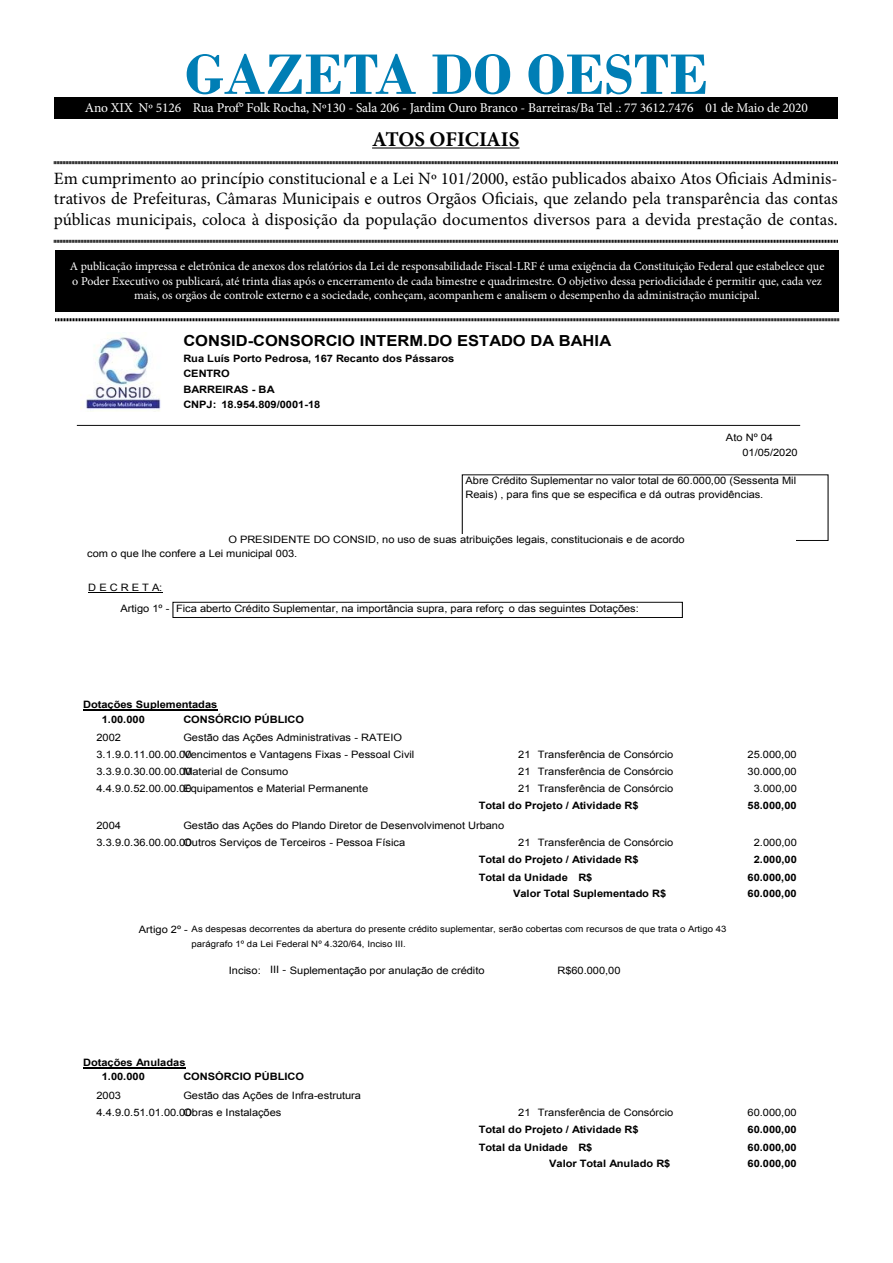
<style>
.page{position:relative;width:893px;height:1263px;background:#fff}
.page>*{position:absolute;margin:0;border:0;box-sizing:border-box;transform-origin:0 0}
.t1{font:700 60px "Bodoni";color:#007eb5}
.t2{font:700 21px "Minion Pro";letter-spacing:-.005em;color:#000}
.t3{font:17.25px/20.7px "Minion Pro";color:#000;text-align:justify}
.t4{font:700 15.15px "Arial";color:#000;scale:1.09 1}
.t5{font:13.5px "Minion Pro";letter-spacing:-.01em;color:#fff}
.t6{font:12px/14.4px "Minion Pro";color:#fff;text-align:center}
.t7{font:10.2px/17.1px "Arial";letter-spacing:-.005em;color:#000;scale:1.09 1}
.t8{font:700 10.2px/15.1px "Arial";letter-spacing:-.005em;color:#000;scale:1.09 1}
.t9{font:8.85px/15.1px "Arial";letter-spacing:-.005em;color:#000;scale:1.09 1}
.s1{font-size:10.2px}
</style>
<div class="page">
<div style="left:55px;top:250px;width:784px;height:61px;background:#000"></div>
<hr style="left:372px;top:147px;width:147px;height:2px;background:#000">
<svg style="left:54px;top:161px;width:784px;height:4px;background:#7f7f7f"></svg>
<svg style="left:54px;top:239px;width:784px;height:4px;background:#7f7f7f"></svg>
<svg style="left:55px;top:318px;width:784px;height:4px;background:#7f7f7f"></svg>
<div style="left:54px;top:98px;width:784px;height:20px;background:#000"></div>
<hr style="left:77px;top:425px;width:723px;height:1px;background:#000">
<div style="left:172px;top:602px;width:511px;height:16px;border:1px solid #000"></div>
<img style="left:81px;top:337px;width:80px;height:75px">
<hr style="left:88px;top:592px;width:74px;height:1px;background:#000">
<hr style="left:83px;top:709px;width:134px;height:1px;background:#000">
<hr style="left:83px;top:1067px;width:102px;height:1px;background:#000">
<h1 class="t1" style="left:185px;top:39px;width:525px">GAZETA DO OESTE</h1>
<h2 class="t2" style="left:372px;top:124px;width:149px">ATOS OFICIAIS</h2>
<p class="t3" style="left:54px;top:168px;width:785px">Em cumprimento ao princípio constitucional e a Lei Nº 101/2000, estão publicados abaixo Atos Oficiais Adminis&shy;trativos de Prefeituras, Câmaras Municipais e outros Orgãos Oficiais, que zelando pela transparência das contas públicas municipais, coloca à disposição da população documentos diversos para a devida prestação de contas.</p>
<p class="t6" style="left:70px;top:259px;width:756px">A publicação impressa e eletrônica de anexos dos relatórios da Lei de responsabilidade Fiscal-LRF é uma exigência da Constituição Federal que estabelece que o Poder Executivo os publicará, até trinta dias após o encerramento de cada bimestre e quadrimestre. O objetivo dessa periodicidade é permitir que, cada vez mais, os orgãos de controle externo e a sociedade, conheçam, acompanhem e analisem o desempenho da administração municipal.</p>
<h3 class="t5" style="left:85px;top:99px;width:725px">Ano XIX Nº 5126 Rua Prof° Folk Rocha, Nº130 - Sala 206 - Jardim Ouro Branco - Barreiras/Ba Tel .: 77 3612.7476 01 de Maio de 2020</h3>
<h3 class="t4" style="left:183px;top:331px;width:394px">CONSID-CONSORCIO INTERM.DO ESTADO DA BAHIA</h3>
<p class="t8" style="left:183px;top:382px;width:85px">BARREIRAS - BA<br>CNPJ:</p>
<p class="t8" style="left:183px;top:351px;width:250px">Rua Luís Porto Pedrosa, 167 Recanto dos Pássaros<br>CENTRO</p>
<p class="t8" style="left:222px;top:397px;width:92px">18.954.809/0001-18</p>
<p class="t7" style="left:726px;top:429px;width:45px">Ato Nº 04</p>
<p class="t7" style="left:742px;top:444px;width:52px">01/05/2020</p>
<p class="t7" style="left:465px;top:474px;width:305px;line-height:13.4px">Abre Crédito Suplementar no valor total de 60.000,00 (Sessenta Mil<br>Reais) , para fins que se especifica e dá outras providências.</p>
<p class="t7" style="left:87px;top:533px;width:550px;line-height:14.1px;text-indent:141px">O PRESIDENTE DO CONSID, no uso de suas atribuições legais, constitucionais e de acordo com o que lhe confere a Lei municipal 003.</p>
<p class="t7" style="left:120px;top:577px;width:46px;line-height:21px;text-indent:-32px">D E C R E T A:<br>Artigo 1º -</p>
<p class="t7" style="left:176px;top:600px;width:426px">Fica aberto Crédito Suplementar, na importância supra, para reforç o das seguintes Dotações:</p>
<p class="t8" style="left:102px;top:698px;width:108px;line-height:14.2px;text-indent:-19px">Dotações Suplementadas<br>1.00.000</p>
<p class="t8" style="left:183px;top:712px;width:112px">CONSÓRCIO PÚBLICO</p>
<p class="t7" style="left:97px;top:729px;width:293px;text-indent:87px">Gestão das Ações Administrativas - RATEIO<br>3.1.9.0.11.00.00.00Vencimentos e Vantagens Fixas - Pessoal Civil</p>
<p class="t7" style="left:97px;top:729px;width:24px">2002</p>
<p class="t7" style="left:518px;top:746px;width:144px">21 Transferência de Consórcio</p>
<p class="t7" style="left:748px;top:746px;width:47px">25.000,00</p>
<p class="t7" style="left:97px;top:763px;width:177px">3.3.9.0.30.00.00.00Material de Consumo</p>
<p class="t7" style="left:518px;top:763px;width:144px">21 Transferência de Consórcio</p>
<p class="t7" style="left:748px;top:763px;width:47px">30.000,00</p>
<p class="t7" style="left:97px;top:780px;width:251px">4.4.9.0.52.00.00.00Equipamentos e Material Permanente</p>
<p class="t7" style="left:518px;top:780px;width:144px">21 Transferência de Consórcio</p>
<p class="t7" style="left:754px;top:780px;width:41px">3.000,00</p>
<p class="t8" style="left:479px;top:798px;width:148px">Total do Projeto / Atividade R$</p>
<p class="t8" style="left:748px;top:798px;width:47px">58.000,00</p>
<p class="t7" style="left:97px;top:816px;width:24px">2004</p>
<p class="t7" style="left:97px;top:816px;width:376px;text-indent:87px">Gestão das Ações do Plando Diretor de Desenvolvimenot Urbano<br>3.3.9.0.36.00.00.00Outros Serviços de Terceiros - Pessoa Física</p>
<p class="t7" style="left:518px;top:833px;width:144px">21 Transferência de Consórcio</p>
<p class="t7" style="left:754px;top:833px;width:41px">2.000,00</p>
<p class="t8" style="left:479px;top:852px;width:148px">Total do Projeto / Atividade R$</p>
<p class="t8" style="left:754px;top:852px;width:41px">2.000,00</p>
<p class="t8" style="left:479px;top:870px;width:106px">Total da Unidade R$</p>
<p class="t8" style="left:748px;top:870px;width:47px">60.000,00</p>
<p class="t8" style="left:513px;top:886px;width:142px">Valor Total Suplementado R$</p>
<p class="t8" style="left:748px;top:886px;width:47px">60.000,00</p>
<p class="t9" style="left:192px;top:921px;width:492px;text-indent:-53px"><span class="s1">Artigo 2º -</span> As despesas decorrentes da abertura do presente crédito suplementar, serão cobertas com recursos de que trata o Artigo 43 parágrafo 1º da Lei Federal Nº 4.320/64, Inciso III.</p>
<p class="t7" style="left:229px;top:962px;width:236px">Inciso: III - Suplementação por anulação de crédito</p>
<p class="t7" style="left:557px;top:962px;width:59px">R$60.000,00</p>
<p class="t8" style="left:102px;top:1055px;width:78px;line-height:14.2px;text-indent:-19px">Dotações Anuladas<br>1.00.000</p>
<p class="t8" style="left:183px;top:1069px;width:112px">CONSÓRCIO PÚBLICO</p>
<p class="t7" style="left:97px;top:1086px;width:244px;text-indent:87px">Gestão das Ações de Infra-estrutura<br>4.4.9.0.51.01.00.00Obras e Instalações</p>
<p class="t7" style="left:97px;top:1086px;width:24px">2003</p>
<p class="t7" style="left:518px;top:1103px;width:144px">21 Transferência de Consórcio</p>
<p class="t7" style="left:748px;top:1103px;width:47px">60.000,00</p>
<p class="t8" style="left:479px;top:1122px;width:148px">Total do Projeto / Atividade R$</p>
<p class="t8" style="left:748px;top:1122px;width:47px">60.000,00</p>
<p class="t8" style="left:479px;top:1140px;width:106px">Total da Unidade R$</p>
<p class="t8" style="left:748px;top:1140px;width:47px">60.000,00</p>
<p class="t8" style="left:549px;top:1156px;width:113px">Valor Total Anulado R$</p>
<p class="t8" style="left:748px;top:1156px;width:47px">60.000,00</p>
</div>
